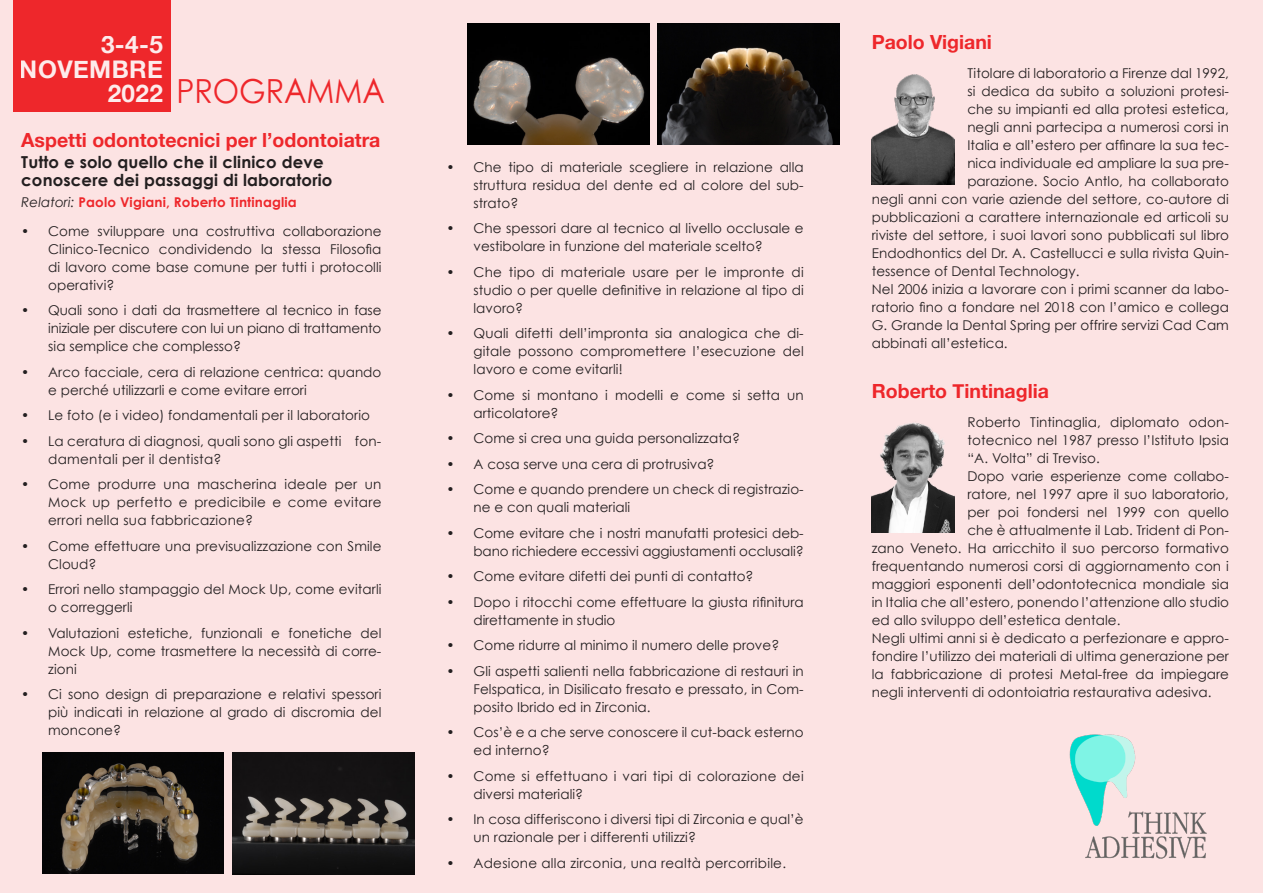
<style>
.page{position:relative;width:1263px;height:893px;background:#fce3e3}
.page>*{position:absolute;margin:0;border:0;box-sizing:border-box;transform-origin:0 0}
.t1{font:300 33.15px "ST Heiti TC";color:#ee272b;scale:.92 1}
.t2{font:700 24.3px/24.3px "Helvetica Neue";letter-spacing:.015em;color:#fff;text-align:right}
.t3{font:700 19.5px "Helvetica Neue";color:#ee272b}
.t4{font:700 16.5px "Century Gothic";letter-spacing:.01em;color:#231f20}
.t5{font:13.5px/18px "Century Gothic";letter-spacing:.005em;color:#231f20;text-align:justify}
.t6{font:700 13.5px "Century Gothic";letter-spacing:.01em;color:#ee272b}
.s1{font-weight:400;font-style:italic;color:#231f20}
</style>
<div class="page">
<div style="left:13px;top:0;width:157px;height:112px;background:#ee272b"></div>
<img style="left:872px;top:74px;width:82px;height:110px">
<img style="left:872px;top:422px;width:82px;height:111px">
<img style="left:233px;top:753px;width:181px;height:121px">
<img style="left:43px;top:753px;width:181px;height:120px">
<img style="left:658px;top:23px;width:181px;height:122px">
<img style="left:468px;top:23px;width:181px;height:122px">
<img style="left:1069px;top:734px;width:138px;height:125px">
<h2 class="t2" style="left:20px;top:33px;width:144px">3-4-5<br>NOVEMBRE<br>2022</h2>
<p class="t1" style="left:176px;top:64px;width:228px">PROGRAMMA</p>
<p class="t3" style="left:21px;top:124px;width:361px">Aspetti odontotecnici per l’odontoiatra</p>
<p class="t4" style="left:21px;top:151px;width:304px">Tutto e solo quello che il clinico deve</p>
<p class="t4" style="left:21px;top:169px;width:313px">conoscere dei passaggi di laboratorio</p>
<p class="t6" style="left:21px;top:193px;width:277px"><span class="s1">Relatori:</span> Paolo Vigiani, Roberto Tintinaglia</p>
<p class="t5" style="left:48px;top:221px;width:335px;text-indent:-27px">• Come sviluppare una costruttiva collaborazione Clinico-Tecnico condividendo la stessa Filosofia di lavoro come base comune per tutti i protocolli operativi?</p>
<p class="t5" style="left:48px;top:301px;width:335px;text-indent:-27px">• Quali sono i dati da trasmettere al tecnico in fase iniziale per discutere con lui un piano di trattamento sia semplice che complesso?</p>
<p class="t5" style="left:48px;top:362px;width:335px;text-indent:-27px">• Arco facciale, cera di relazione centrica: quando e perché utilizzarli e come evitare errori</p>
<p class="t5" style="left:21px;top:406px;width:350px">• Le foto (e i video) fondamentali per il laboratorio</p>
<p class="t5" style="left:48px;top:431px;width:335px;text-indent:-27px">• La ceratura di diagnosi, quali sono gli aspetti fon&shy;damentali per il dentista?</p>
<p class="t5" style="left:48px;top:475px;width:335px;text-indent:-27px">• Come produrre una mascherina ideale per un Mock up perfetto e predicibile e come evitare errori nella sua fabbricazione?</p>
<p class="t5" style="left:48px;top:536px;width:335px;text-indent:-27px">• Come effettuare una previsualizzazione con Smile<br>Cloud?</p>
<p class="t5" style="left:48px;top:580px;width:335px;text-indent:-27px">• Errori nello stampaggio del Mock Up, come evitarli o correggerli</p>
<p class="t5" style="left:48px;top:623px;width:335px;text-indent:-27px">• Valutazioni estetiche, funzionali e fonetiche del Mock Up, come trasmettere la necessità di corre&shy;zioni</p>
<p class="t5" style="left:48px;top:685px;width:335px;text-indent:-27px">• Ci sono design di preparazione e relativi spessori più indicati in relazione al grado di discromia del moncone?</p>
<p class="t5" style="left:473px;top:158px;width:332px;text-indent:-27px">• Che tipo di materiale scegliere in relazione alla struttura residua del dente ed al colore del sub&shy;strato?</p>
<p class="t5" style="left:473px;top:219px;width:332px;text-indent:-27px">• Che spessori dare al tecnico al livello occlusale e vestibolare in funzione del materiale scelto?</p>
<p class="t5" style="left:473px;top:263px;width:332px;text-indent:-27px">• Che tipo di materiale usare per le impronte di studio o per quelle definitive in relazione al tipo di lavoro?</p>
<p class="t5" style="left:473px;top:324px;width:332px;text-indent:-27px">• Quali difetti dell’impronta sia analogica che di&shy;gitale possono compromettere l’esecuzione del lavoro e come evitarli!</p>
<p class="t5" style="left:473px;top:386px;width:332px;text-indent:-27px">• Come si montano i modelli e come si setta un articolatore?</p>
<p class="t5" style="left:446px;top:429px;width:295px">• Come si crea una guida personalizzata?</p>
<p class="t5" style="left:446px;top:455px;width:270px">• A cosa serve una cera di protrusiva?</p>
<p class="t5" style="left:473px;top:480px;width:332px;text-indent:-27px">• Come e quando prendere un check di registrazio&shy;ne e con quali materiali</p>
<p class="t5" style="left:446px;top:524px;width:359px;text-align:right">• Come evitare che i nostri manufatti protesici deb&shy;bano richiedere eccessivi aggiustamenti occlusali?</p>
<p class="t5" style="left:446px;top:567px;width:309px">• Come evitare difetti dei punti di contatto?</p>
<p class="t5" style="left:473px;top:593px;width:332px;text-indent:-27px">• Dopo i ritocchi come effettuare la giusta rifinitura direttamente in studio</p>
<p class="t5" style="left:446px;top:636px;width:334px">• Come ridurre al minimo il numero delle prove?</p>
<p class="t5" style="left:473px;top:662px;width:332px;text-indent:-27px">• Gli aspetti salienti nella fabbricazione di restauri in Felspatica, in Disilicato fresato e pressato, in Com&shy;posito Ibrido ed in Zirconia.</p>
<p class="t5" style="left:473px;top:723px;width:332px;text-indent:-27px">• Cos’è e a che serve conoscere il cut-back esterno ed interno?</p>
<p class="t5" style="left:473px;top:767px;width:332px;text-indent:-27px">• Come si effettuano i vari tipi di colorazione dei diversi materiali?</p>
<p class="t5" style="left:473px;top:810px;width:332px;text-indent:-27px">• In cosa differiscono i diversi tipi di Zirconia e qual’è un razionale per i differenti utilizzi?</p>
<p class="t5" style="left:446px;top:854px;width:341px">• Adesione alla zirconia, una realtà percorribile.</p>
<p class="t3" style="left:872px;top:27px;width:122px">Paolo Vigiani</p>
<p class="t5" style="left:967px;top:64px;width:263px">Titolare di laboratorio a Firenze dal 1992,</p>
<p class="t5" style="left:967px;top:82px;width:263px">si dedica da subito a soluzioni protesi-</p>
<p class="t5" style="left:967px;top:100px;width:263px">che su impianti ed alla protesi estetica,</p>
<p class="t5" style="left:967px;top:118px;width:263px">negli anni partecipa a numerosi corsi in</p>
<p class="t5" style="left:967px;top:136px;width:263px">Italia e all’estero per affinare la sua tec-</p>
<p class="t5" style="left:967px;top:154px;width:263px">nica individuale ed ampliare la sua pre-</p>
<p class="t5" style="left:967px;top:172px;width:263px">parazione. Socio Antlo, ha collaborato</p>
<p class="t5" style="left:872px;top:190px;width:359px">negli anni con varie aziende del settore, co-autore di</p>
<p class="t5" style="left:872px;top:208px;width:359px">pubblicazioni a carattere internazionale ed articoli su</p>
<p class="t5" style="left:872px;top:226px;width:359px">riviste del settore, i suoi lavori sono pubblicati sul libro</p>
<p class="t5" style="left:872px;top:244px;width:359px">Endodhontics del Dr. A. Castellucci e sulla rivista Quin-</p>
<p class="t5" style="left:872px;top:262px;width:209px">tessence of Dental Technology.</p>
<p class="t5" style="left:872px;top:280px;width:359px">Nel 2006 inizia a lavorare con i primi scanner da labo&shy;ratorio fino a fondare nel 2018 con l’amico e collega G. Grande la Dental Spring per offrire servizi Cad Cam abbinati all’estetica.</p>
<p class="t3" style="left:872px;top:375px;width:179px">Roberto Tintinaglia</p>
<p class="t5" style="left:967px;top:413px;width:263px">Roberto Tintinaglia, diplomato odon&shy;totecnico nel 1987 presso l’Istituto Ipsia “A. Volta” di Treviso.</p>
<p class="t5" style="left:967px;top:467px;width:263px">Dopo varie esperienze come collabo-</p>
<p class="t5" style="left:967px;top:485px;width:263px">ratore, nel 1997 apre il suo laboratorio,</p>
<p class="t5" style="left:967px;top:503px;width:263px">per poi fondersi nel 1999 con quello</p>
<p class="t5" style="left:967px;top:521px;width:263px">che è attualmente il Lab. Trident di Pon-</p>
<p class="t5" style="left:872px;top:539px;width:359px">zano Veneto. Ha arricchito il suo percorso formativo</p>
<p class="t5" style="left:872px;top:557px;width:359px">frequentando numerosi corsi di aggiornamento con i</p>
<p class="t5" style="left:872px;top:575px;width:359px">maggiori esponenti dell’odontotecnica mondiale sia</p>
<p class="t5" style="left:872px;top:593px;width:359px">in Italia che all’estero, ponendo l’attenzione allo studio</p>
<p class="t5" style="left:872px;top:611px;width:250px">ed allo sviluppo dell’estetica dentale.</p>
<p class="t5" style="left:872px;top:629px;width:359px">Negli ultimi anni si è dedicato a perfezionare e appro&shy;fondire l’utilizzo dei materiali di ultima generazione per la fabbricazione di protesi Metal-free da impiegare negli interventi di odontoiatria restaurativa adesiva.</p>
</div>
